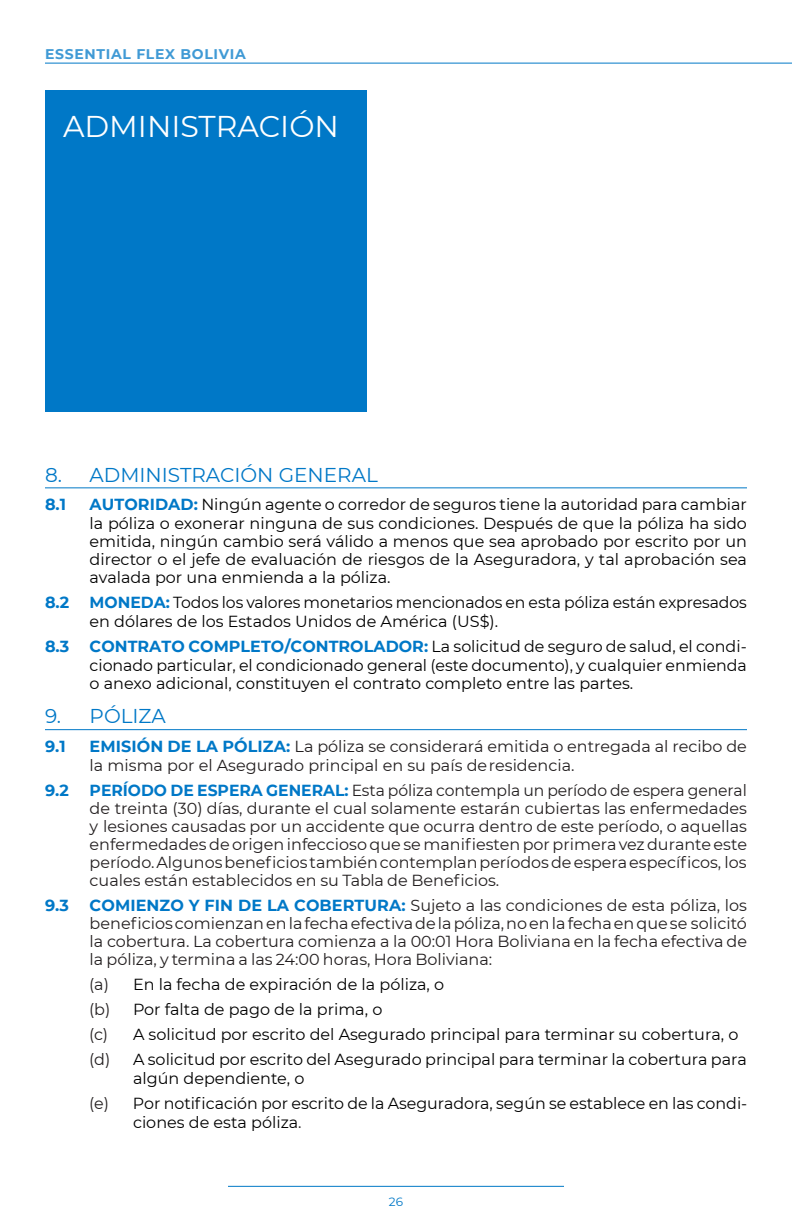
<style>
.page{position:relative;width:792px;height:1224px;background:#fff}
.page>*{position:absolute;margin:0;border:0;box-sizing:border-box;transform-origin:0 0}
.t1{font:30px "Montserrat";color:#fff}
.t2{font:20px "Montserrat";color:#0078c7}
.t3{font:16px/18.4px "Montserrat";color:#000}
.t4{font:16px/18px "Montserrat";color:#231f20;text-align:justify}
.t5{font:700 16px "Montserrat";color:#0078c7}
.t6{font:700 14px "Montserrat";letter-spacing:.05em;color:#409ad5}
.t7{font:12px "Montserrat";color:#0078c7}
.s1{font-weight:700;color:#0078c7}
.s2{color:#231f20}
</style>
<div class="page">
<hr style="left:45px;top:63px;width:747px;height:1px;background:#0078c7">
<hr style="left:228px;top:1186px;width:336px;height:1px;background:#0078c7">
<div style="left:45px;top:90px;width:321px;height:321px;background:#0078c7"></div>
<hr style="left:45px;top:487px;width:702px;height:1px;background:#0078c7">
<hr style="left:45px;top:729px;width:702px;height:1px;background:#0078c7">
<p class="t6" style="left:45px;top:43px;width:202px">ESSENTIAL FLEX BOLIVIA</p>
<h1 class="t1" style="left:63px;top:106px;width:277px">ADMINISTRACIÓN</h1>
<p class="t2" style="left:45px;top:461px;width:334px">8. ADMINISTRACIÓN GENERAL</p>
<p class="t5" style="left:45px;top:493px;width:23px">8.1</p>
<p class="t3" style="left:90px;top:494px;width:659px;text-align:justify"><span class="s1">AUTORIDAD:</span> Ningún agente o corredor de seguros tiene la autoridad para cambiar la póliza o exonerar ninguna de sus condiciones. Después de que la póliza ha sido emitida, ningún cambio será válido a menos que sea aprobado por escrito por un director o el jefe de evaluación de riesgos de la Aseguradora, y tal aprobación sea avalada por una enmienda a la póliza.</p>
<p class="t5" style="left:45px;top:591px;width:26px">8.2</p>
<p class="t3" style="left:90px;top:592px;width:659px;line-height:19.2px"><span class="s1">MONEDA:</span> Todos los valores monetarios mencionados en esta póliza están expresados en dólares de los Estados Unidos de América (US$).</p>
<p class="t5" style="left:45px;top:635px;width:26px">8.3</p>
<p class="t3" style="left:90px;top:637px;width:659px;text-align:justify"><span class="s1">CONTRATO COMPLETO/CONTROLADOR:</span> La solicitud de seguro de salud, el condi&shy;cionado particular, el condicionado general (este documento), y cualquier enmienda o anexo adicional, constituyen el contrato completo entre las partes.</p>
<p class="t2" style="left:45px;top:703px;width:122px">9. PÓLIZA</p>
<p class="t5" style="left:45px;top:734px;width:22px">9.1</p>
<p class="t4" style="left:90px;top:736px;width:659px;line-height:19.2px"><span class="s1">EMISIÓN DE LA PÓLIZA:</span> La póliza se considerará emitida o entregada al recibo de la misma por el Asegurado principal en su país de residencia.</p>
<p class="t5" style="left:45px;top:779px;width:25px">9.2</p>
<p class="t4" style="left:90px;top:781px;width:659px"><span class="s1">PERÍODO DE ESPERA GENERAL:</span> Esta póliza contempla un período de espera general de treinta (30) días, durante el cual solamente estarán cubiertas las enfermedades y lesiones causadas por un accidente que ocurra dentro de este período, o aquellas enfermedades de origen infeccioso que se manifiesten por primera vez durante este período. Algunos beneficios también contemplan períodos de espera específicos, los cuales están establecidos en su Tabla de Beneficios.</p>
<p class="t5" style="left:45px;top:894px;width:25px">9.3</p>
<p class="t4" style="left:90px;top:895px;width:659px"><span class="s1">COMIENZO Y FIN DE LA COBERTURA:</span> Sujeto a las condiciones de esta póliza, los beneficios comienzan en la fecha efectiva de la póliza, no en la fecha en que se solicitó la cobertura. La cobertura comienza a la 00:01 Hora Boliviana en la fecha efectiva de la póliza, y termina a las 24:00 horas, Hora Boliviana:</p>
<p class="t3" style="left:89px;top:971px;width:659px;line-height:25px"><span class="s2">(a)</span> En la fecha de expiración de la póliza, o<br><span class="s2">(b)</span> Por falta de pago de la prima, o<br><span class="s2">(c)</span> A solicitud por escrito del Asegurado principal para terminar su cobertura, o <span class="s2">(d)</span> A solicitud por escrito del Asegurado principal para terminar la cobertura para</p>
<p class="t3" style="left:89px;top:1065px;width:660px;line-height:25px;text-indent:44px">algún dependiente, o<br><span class="s2">(e)</span> Por notificación por escrito de la Aseguradora, según se establece en las condi-</p>
<p class="t3" style="left:133px;top:1112px;width:170px">ciones de esta póliza<span class="s2">.</span></p>
<p class="t7" style="left:389px;top:1194px;width:16px">26</p>
</div>
